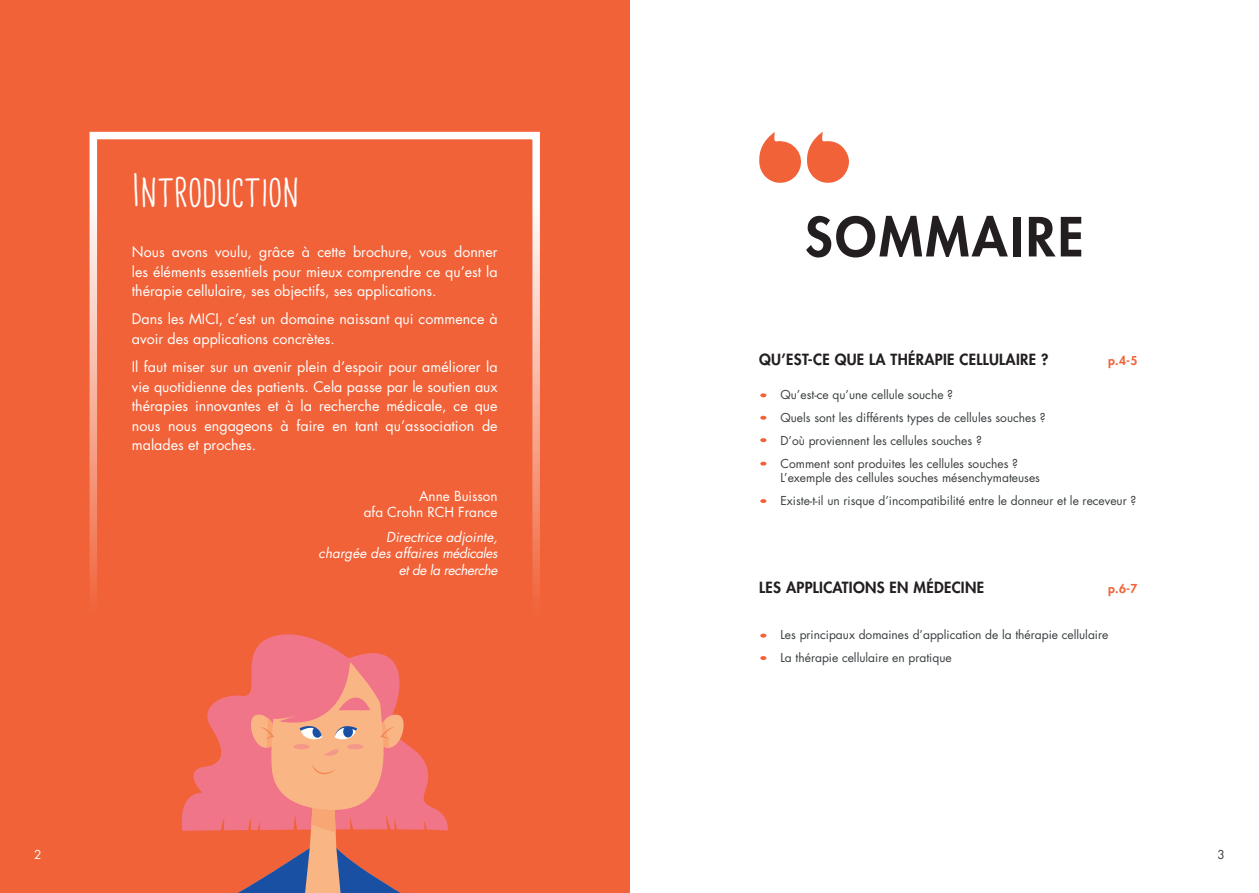
<style>
.page{position:relative;width:1259px;height:893px;background:#fff}
.page>*{position:absolute;margin:0;border:0;box-sizing:border-box;transform-origin:0 0}
.t1{font:800 52.5px "Futura Std";letter-spacing:.05em;color:#231f20}
.t2{font:45px "Cardenio Modern";letter-spacing:.02em;color:#fff}
.t3{font:800 15px "Futura Std";letter-spacing:.02em;color:#231f20}
.t4{font:14.25px/19.5px "Futura Std";color:#fff;text-align:justify}
.t5{font:italic 13.5px/16.2px "Futura Std";color:#fff;text-align:right}
.t6{font:13.5px/16.2px "Futura Std";color:#fff;text-align:right}
.t7{font:12px/14.4px "Futura Std";color:#3a3e40}
.t8{font:800 12px "Futura Std";color:#f16238}
.t9{font:12px "Futura Std";color:#fff}
</style>
<div class="page">
<div style="left:0;top:0;width:629px;height:893px;background:#f16238"></div>
<svg style="left:90px;top:132px;width:450px;height:461px"></svg>
<svg style="left:181px;top:634px;width:267px;height:197px"></svg>
<svg style="left:238px;top:649px;width:173px;height:244px"></svg>
<svg style="left:759px;top:132px;width:90px;height:51px"></svg>
<svg style="left:760px;top:393px;width:6px;height:4px"></svg>
<svg style="left:760px;top:416px;width:6px;height:4px"></svg>
<svg style="left:760px;top:438px;width:6px;height:4px"></svg>
<svg style="left:760px;top:462px;width:6px;height:4px"></svg>
<svg style="left:760px;top:499px;width:6px;height:4px"></svg>
<svg style="left:760px;top:634px;width:6px;height:4px"></svg>
<svg style="left:760px;top:656px;width:6px;height:4px"></svg>
<p class="t2" style="left:132px;top:167px;width:169px">Introduction</p>
<p class="t4" style="left:132px;top:243px;width:367px">Nous avons voulu, grâce à cette brochure, vous donner les éléments essentiels pour mieux comprendre ce qu’est la thérapie cellulaire, ses objectifs, ses applications.</p>
<p class="t4" style="left:132px;top:310px;width:367px">Dans les MICI, c’est un domaine naissant qui commence à avoir des applications concrètes.</p>
<p class="t4" style="left:132px;top:357px;width:367px">Il faut miser sur un avenir plein d’espoir pour améliorer la vie quotidienne des patients. Cela passe par le soutien aux thérapies innovantes et à la recherche médicale, ce que nous nous engageons à faire en tant qu’association de malades et proches.</p>
<p class="t6" style="left:364px;top:488px;width:135px">Anne Buisson<br>afa Crohn RCH France</p>
<p class="t5" style="left:319px;top:529px;width:180px">Directrice adjointe,<br>chargée des affaires médicales et de la recherche</p>
<p class="t1" style="left:805px;top:204px;width:280px">SOMMAIRE</p>
<p class="t3" style="left:759px;top:350px;width:291px">QU’EST-CE QUE LA THÉRAPIE CELLULAIRE ?</p>
<p class="t7" style="left:780px;top:387px;width:174px">Qu’est-ce qu’une cellule souche ?</p>
<p class="t7" style="left:780px;top:410px;width:267px">Quels sont les différents types de cellules souches ?</p>
<p class="t7" style="left:780px;top:433px;width:203px">D’où proviennent les cellules souches ?</p>
<p class="t7" style="left:780px;top:456px;width:261px">Comment sont produites les cellules souches ?<br>L’exemple des cellules souches mésenchymateuses</p>
<p class="t7" style="left:780px;top:493px;width:357px">Existe-t-il un risque d’incompatibilité entre le donneur et le receveur ?</p>
<p class="t8" style="left:1108px;top:353px;width:31px">p.4-5</p>
<p class="t3" style="left:759px;top:578px;width:226px">LES APPLICATIONS EN MÉDECINE</p>
<p class="t7" style="left:780px;top:627px;width:329px">Les principaux domaines d’application de la thérapie cellulaire</p>
<p class="t7" style="left:780px;top:650px;width:173px">La thérapie cellulaire en pratique</p>
<p class="t8" style="left:1108px;top:581px;width:31px">p.6-7</p>
<p class="t9" style="left:34px;top:847px;width:9px">2</p>
<p class="t7" style="left:1217px;top:847px;width:9px">3</p>
</div>
